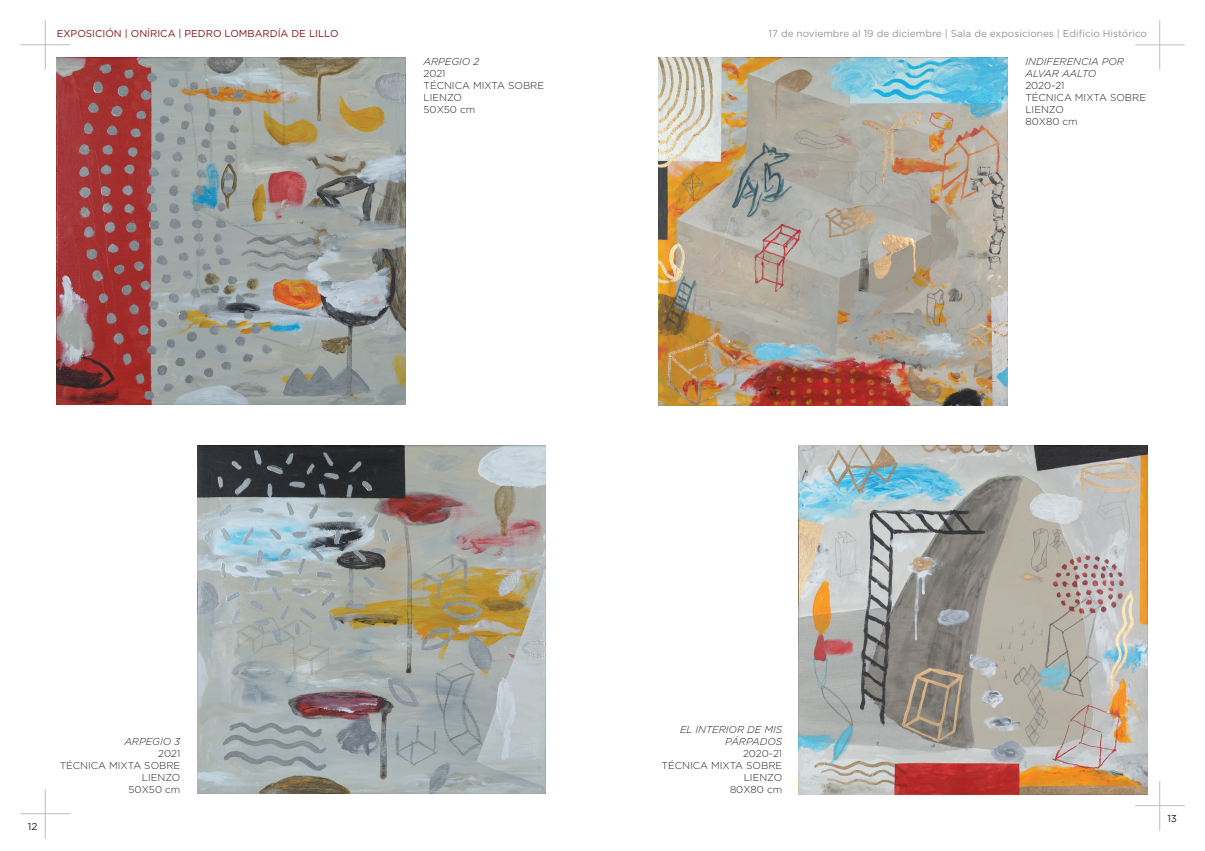
<style>
.page{position:relative;width:1205px;height:851px;background:#fff}
.page>*{position:absolute;margin:0;border:0;box-sizing:border-box;transform-origin:0 0}
.t1{font:300 10px/12px "Gotham";color:#231f20}
.t2{font:10px "Gotham";color:#939598}
.t3{font:italic 300 10px/12px "Gotham";color:#231f20}
.t4{font:10px "Gotham";color:#841517}
.t5{font:10px "Gotham";color:#231f20}
</style>
<div class="page">
<hr style="left:45px;top:20px;width:1px;height:50px;background:#bcbdc0">
<hr style="left:45px;top:788px;width:1px;height:50px;background:#bcbdc0">
<hr style="left:21px;top:44px;width:49px;height:1px;background:#bcbdc0">
<hr style="left:21px;top:813px;width:49px;height:1px;background:#bcbdc0">
<hr style="left:1159px;top:20px;width:1px;height:50px;background:#bcbdc0">
<hr style="left:1159px;top:780px;width:1px;height:50px;background:#bcbdc0">
<hr style="left:1135px;top:45px;width:50px;height:1px;background:#bcbdc0">
<hr style="left:1135px;top:805px;width:50px;height:1px;background:#bcbdc0">
<img style="left:57px;top:57px;width:349px;height:347px">
<img style="left:659px;top:57px;width:348px;height:348px">
<img style="left:197px;top:445px;width:349px;height:348px">
<img style="left:799px;top:445px;width:348px;height:349px">
<p class="t4" style="left:57px;top:27px;width:283px">EXPOSICIÓN | ONÍRICA | PEDRO LOMBARDÍA DE LILLO</p>
<p class="t2" style="left:768px;top:27px;width:380px">17 de noviembre al 19 de diciembre | Sala de exposiciones | Edificio Histórico</p>
<p class="t3" style="left:423px;top:55px;width:57px">ARPEGIO 2</p>
<p class="t1" style="left:423px;top:67px;width:122px">2021<br>TÉCNICA MIXTA SOBRE<br>LIENZO<br>50X50 cm</p>
<p class="t3" style="left:1025px;top:55px;width:100px">INDIFERENCIA POR<br>ALVAR AALTO</p>
<p class="t1" style="left:1025px;top:79px;width:122px">2020-21<br>TÉCNICA MIXTA SOBRE<br>LIENZO<br>80X80 cm</p>
<p class="t5" style="left:28px;top:820px;width:11px">12</p>
<p class="t3" style="left:124px;top:735px;width:57px">ARPEGIO 3</p>
<p class="t1" style="left:60px;top:747px;width:122px;text-align:right">2021<br>TÉCNICA MIXTA SOBRE<br>LIENZO<br>50X50 cm</p>
<p class="t3" style="left:680px;top:723px;width:104px;text-align:right">EL INTERIOR DE MIS<br>PÁRPADOS</p>
<p class="t1" style="left:661px;top:747px;width:122px;text-align:right">2020-21<br>TÉCNICA MIXTA SOBRE<br>LIENZO<br>80X80 cm</p>
<p class="t5" style="left:1167px;top:812px;width:11px">13</p>
</div>
